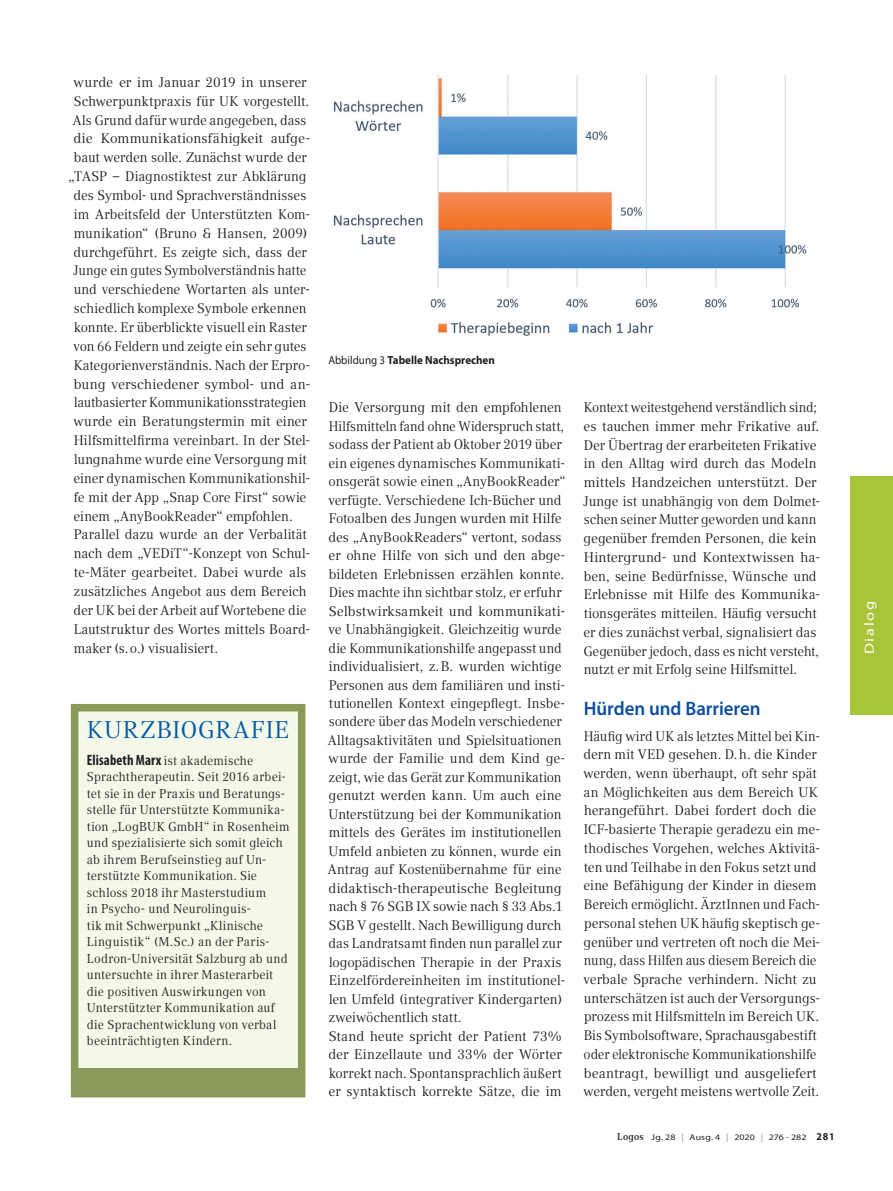
<style>
.page{position:relative;width:893px;height:1191px;background:#fff}
.page>*{position:absolute;margin:0;border:0;box-sizing:border-box;transform-origin:0 0}
.t1{font:24px "Compatil Text LT Pro";letter-spacing:.045em;color:#015aaa}
.t2{font:600 19.5px "Myriad Pro";letter-spacing:-.005em;color:#0d4da1}
.t3{font:13.8px/18.5px "Compatil Text LT Pro";letter-spacing:-.005em;color:#231f20}
.t4{font:13.8px/18.8px "Compatil Text LT Pro";letter-spacing:-.005em;color:#231f20;scale:.96 1}
.t5{font:13.8px/18.8px "Compatil Text LT Pro";letter-spacing:-.005em;color:#231f20;scale:.94 1}
.t6{font:13.8px "Compatil Text LT Pro";letter-spacing:-.005em;color:#231f20;scale:.95 1}
.t7{font:13.2px "Myriad Pro";letter-spacing:.105em;color:#fff;scale:1.25 1}
.t8{font:12.75px/16.5px "Compatil Text LT Pro";letter-spacing:.015em;color:#231f20;scale:.95 1}
.t9{font:700 11.7px "Myriad Pro";color:#231f20;scale:.94 1}
.t10{font:8.4px "Myriad Pro";letter-spacing:.005em;color:#231f20;scale:1.18 1}
.s1{font-family:"Myriad Pro";font-weight:700;font-stretch:condensed;font-size:15px}
.s2{font-weight:400}
.s3{font-family:"Compatil Text LT Pro";font-weight:700;font-size:9.75px}
.s4{color:#939598}
.s5{font-weight:700;font-size:10.5px}
</style>
<div class="page">
<div style="left:850px;top:476px;width:43px;height:238px;background:#a6c539"></div>
<div style="left:75px;top:707px;width:227px;height:386px;background:#f4f8e8"></div>
<div style="left:71px;top:704px;width:234px;height:393px;border:8px solid #8a9b59"></div>
<div style="left:76px;top:1068px;width:224px;height:23px;background:#8a9b59"></div>
<img style="left:333px;top:75px;width:474px;height:261px">
<p class="t3" style="left:74px;top:73px;width:235px">wurde er im Januar 2019 in unserer</p>
<p class="t3" style="left:74px;top:92px;width:237px">Schwerpunktpraxis für UK vorgestellt.</p>
<p class="t4" style="left:73px;top:111px;width:245px">Als Grund dafür wurde angegeben, dass</p>
<p class="t3" style="left:74px;top:130px;width:238px">die Kommunikationsfähigkeit aufge-</p>
<p class="t3" style="left:74px;top:148px;width:234px">baut werden solle. Zunächst wurde der</p>
<p class="t3" style="left:69px;top:167px;width:240px">„TASP – Diagnostiktest zur Abklärung</p>
<p class="t3" style="left:74px;top:186px;width:234px">des Symbol- und Sprachverständnisses</p>
<p class="t3" style="left:74px;top:205px;width:238px">im Arbeitsfeld der Unterstützten Kom-</p>
<p class="t3" style="left:74px;top:224px;width:235px">munikation“ (Bruno &amp; Hansen, 2009)</p>
<p class="t3" style="left:74px;top:243px;width:235px">durchgeführt. Es zeigte sich, dass der</p>
<p class="t6" style="left:74px;top:263px;width:247px">Junge ein gutes Symbolverständnis hatte</p>
<p class="t3" style="left:74px;top:280px;width:238px">und verschiedene Wortarten als unter-</p>
<p class="t3" style="left:74px;top:299px;width:234px">schiedlich komplexe Symbole erkennen</p>
<p class="t3" style="left:74px;top:318px;width:234px">konnte. Er überblickte visuell ein Raster</p>
<p class="t4" style="left:74px;top:337px;width:244px">von 66 Feldern und zeigte ein sehr gutes</p>
<p class="t3" style="left:74px;top:356px;width:238px">Kategorienverständnis. Nach der Erpro-</p>
<p class="t3" style="left:74px;top:375px;width:238px">bung verschiedener symbol- und an-</p>
<p class="t6" style="left:74px;top:394px;width:246px">lautbasierter Kommunikationsstrategien</p>
<p class="t3" style="left:74px;top:412px;width:235px">wurde ein Beratungstermin mit einer</p>
<p class="t3" style="left:74px;top:431px;width:238px">Hilfsmittelfirma vereinbart. In der Stel-</p>
<p class="t3" style="left:74px;top:450px;width:234px">lungnahme wurde eine Versorgung mit</p>
<p class="t3" style="left:74px;top:469px;width:238px">einer dynamischen Kommunikationshil-</p>
<p class="t3" style="left:74px;top:488px;width:234px">fe mit der App „Snap Core First“ sowie</p>
<p class="t3" style="left:74px;top:507px;width:221px">einem „AnyBookReader“ empfohlen.</p>
<p class="t3" style="left:74px;top:525px;width:234px">Parallel dazu wurde an der Verbalität</p>
<p class="t3" style="left:74px;top:544px;width:238px">nach dem „VEDiT“-Konzept von Schul-</p>
<p class="t3" style="left:74px;top:563px;width:234px">te-Mäter gearbeitet. Dabei wurde als</p>
<p class="t3" style="left:74px;top:582px;width:234px">zusätzliches Angebot aus dem Bereich</p>
<p class="t4" style="left:74px;top:601px;width:244px">der UK bei der Arbeit auf Wortebene die</p>
<p class="t3" style="left:74px;top:620px;width:238px">Lautstruktur des Wortes mittels Board-</p>
<p class="t3" style="left:74px;top:639px;width:146px">maker (s.o.) visualisiert.</p>
<h1 class="t1" style="left:87px;top:715px;width:204px">KURZBIOGRAFIE</h1>
<p class="t8" style="left:87px;top:752px;width:215px"><span class="s1">Elisabeth Marx</span> ist akademische Sprachtherapeutin. Seit 2016 arbei&shy;tet sie in der Praxis und Beratungs&shy;stelle für Unterstützte Kommunika&shy;tion „LogBUK GmbH“ in Rosenheim und spezialisierte sich somit gleich ab ihrem Berufseinstieg auf Un&shy;terstützte Kommunikation. Sie schloss 2018 ihr Masterstudium<br>in Psycho- und Neurolinguis-<br>tik mit Schwerpunkt „Klinische Linguistik“ (M.Sc.) an der Paris-Lodron-Universität Salzburg ab und untersuchte in ihrer Masterarbeit die positiven Auswirkungen von Unterstützter Kommunikation auf die Sprachentwicklung von verbal beeinträchtigten Kindern.</p>
<p class="t9" style="left:328px;top:352px;width:179px"><span class="s2">Abbildung 3</span> Tabelle Nachsprechen</p>
<p class="t3" style="left:328px;top:398px;width:240px">Die Versorgung mit den empfohlenen Hilfsmitteln fand ohne Widerspruch statt, sodass der Patient ab Oktober 2019 über ein eigenes dynamisches Kommunikati&shy;onsgerät sowie einen „AnyBookReader“ verfügte. Verschiedene Ich-Bücher und Fotoalben des Jungen wurden mit Hilfe des „AnyBookReaders“ vertont, sodass er ohne Hilfe von sich und den abge&shy;bildeten Erlebnissen erzählen konnte.<br>Dies machte ihn sichtbar stolz, er erfuhr Selbstwirksamkeit und kommunikati&shy;ve Unabhängigkeit. Gleichzeitig wurde die Kommunikationshilfe angepasst und individualisiert, z.B. wurden wichtige Personen aus dem familiären und insti&shy;tutionellen Kontext eingepflegt. Insbe&shy;sondere über das Modeln verschiedener Alltagsaktivitäten und Spielsituationen wurde der Familie und dem Kind ge&shy;zeigt, wie das Gerät zur Kommunikation genutzt werden kann. Um auch eine Unterstützung bei der Kommunikation mittels des Gerätes im institutionellen Umfeld anbieten zu können, wurde ein Antrag auf Kostenübernahme für eine didaktisch-therapeutische Begleitung nach § 76 SGB IX sowie nach § 33 Abs.1<br>SGB V gestellt. Nach Bewilligung durch das Landratsamt finden nun parallel zur logopädischen Therapie in der Praxis Einzelfördereinheiten im institutionel&shy;len Umfeld (integrativer Kindergarten) zweiwöchentlich statt.<br>Stand heute spricht der Patient 73% der Einzellaute und 33% der Wörter korrekt nach. Spontansprachlich äußert er syntaktisch korrekte Sätze, die im</p>
<p class="t5" style="left:583px;top:398px;width:253px">Kontext weitestgehend verständlich sind; es tauchen immer mehr Frikative auf.<br>Der Übertrag der erarbeiteten Frikative in den Alltag wird durch das Modeln mittels Handzeichen unterstützt. Der Junge ist unabhängig von dem Dolmet&shy;schen seiner Mutter geworden und kann gegenüber fremden Personen, die kein Hintergrund- und Kontextwissen ha&shy;ben, seine Bedürfnisse, Wünsche und Erlebnisse mit Hilfe des Kommunika&shy;tionsgerätes mitteilen. Häufig versucht er dies zunächst verbal, signalisiert das Gegenüber jedoch, dass es nicht versteht, nutzt er mit Erfolg seine Hilfsmittel.</p>
<h2 class="t2" style="left:584px;top:696px;width:178px">Hürden und Barrieren</h2>
<p class="t4" style="left:584px;top:726px;width:248px">Häufig wird UK als letztes Mittel bei Kin&shy;dern mit VED gesehen. D.h. die Kinder werden, wenn überhaupt, oft sehr spät an Möglichkeiten aus dem Bereich UK herangeführt. Dabei fordert doch die ICF-basierte Therapie geradezu ein me&shy;thodisches Vorgehen, welches Aktivitä&shy;ten und Teilhabe in den Fokus setzt und eine Befähigung der Kinder in diesem Bereich ermöglicht. ÄrztInnen und Fach&shy;personal stehen UK häufig skeptisch ge&shy;genüber und vertreten oft noch die Mei&shy;nung, dass Hilfen aus diesem Bereich die verbale Sprache verhindern. Nicht zu unterschätzen ist auch der Versorgungs&shy;prozess mit Hilfsmitteln im Bereich UK.<br>Bis Symbolsoftware, Sprachausgabestift oder elektronische Kommunikationshilfe beantragt, bewilligt und ausgeliefert werden, vergeht meistens wertvolle Zeit.</p>
<p class="t10" style="left:617px;top:1132px;width:186px"><span class="s3">Logos</span> Jg. 28 <span class="s4">|</span> Ausg. 4 <span class="s4">|</span> 2020 <span class="s4">|</span> 276 - 282 <span class="s5">281</span></p>
<p class="t7" style="left:861px;top:654px;width:45px;rotate:-90deg">Dialog</p>
</div>
